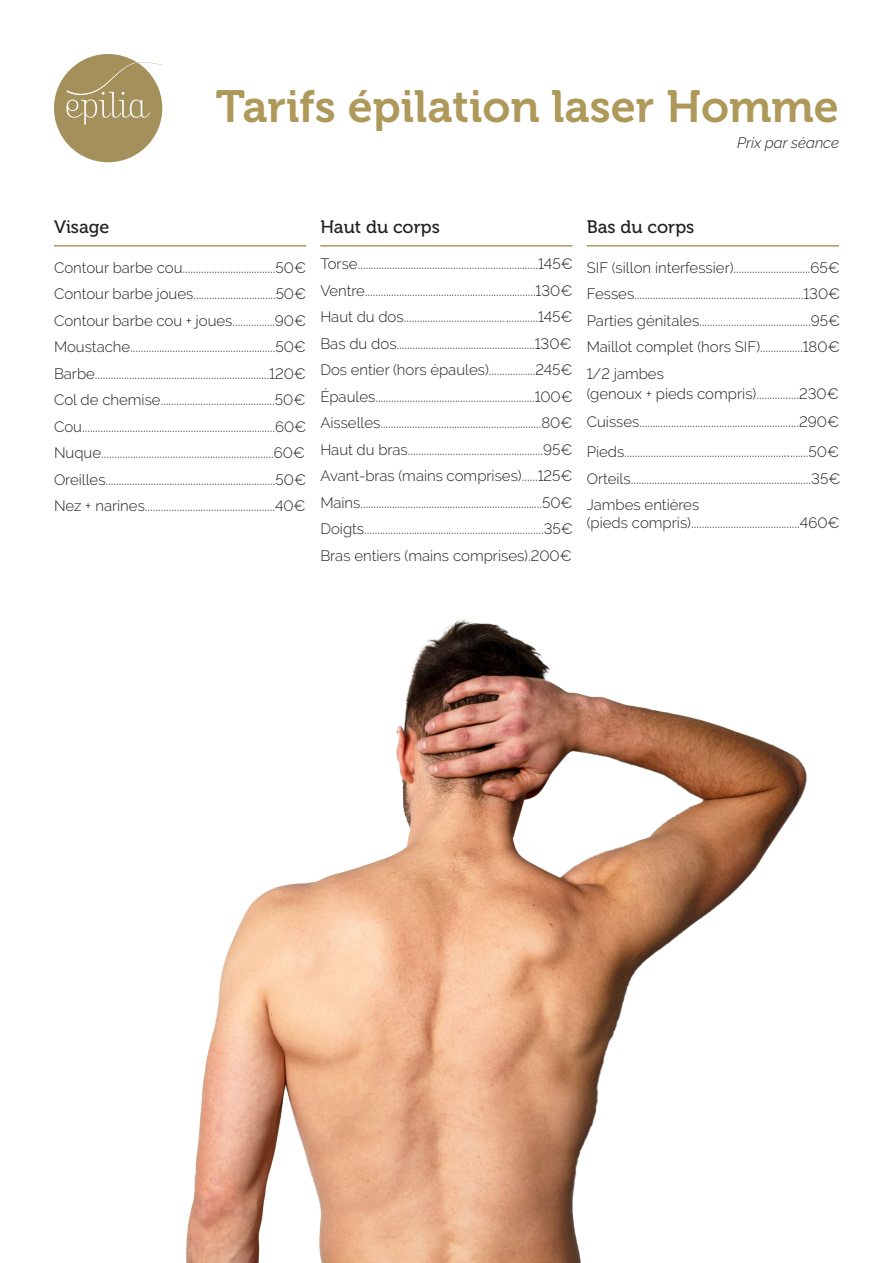
<style>
.page{position:relative;width:893px;height:1263px;background:#fff}
.page>*{position:absolute;margin:0;border:0;box-sizing:border-box;transform-origin:0 0}
.t1{font:45px "Museo 700";color:#ae995a}
.t2{font:18px "Museo 500";color:#231f20}
.t3{font:300 15px "Raleway";color:#231f20}
.t4{font:italic 300 15px "Raleway";color:#231f20}
.s1{font-size:12px}
.s2{font-size:9px}
.s3{font-size:13.5px}
.s4{font-size:16.5px}
.s5{font-size:18px}
</style>
<div class="page">
<img style="left:186px;top:619px;width:621px;height:644px">
<svg style="left:54px;top:54px;width:108px;height:108px"></svg>
<hr style="left:54px;top:245px;width:252px;height:2px;background:#ae995a">
<hr style="left:320px;top:245px;width:253px;height:2px;background:#ae995a">
<hr style="left:587px;top:245px;width:252px;height:2px;background:#ae995a">
<p class="t1" style="left:216px;top:82px;width:625px">Tarifs épilation laser Homme</p>
<p class="t4" style="left:737px;top:134px;width:103px">Prix par séance</p>
<p class="t2" style="left:54px;top:217px;width:57px">Visage</p>
<p class="t3" style="left:54px;top:259px;width:254px">Contour barbe cou...................................50€</p>
<p class="t3" style="left:54px;top:285px;width:254px">Contour barbe joues...............................50€</p>
<p class="t3" style="left:54px;top:312px;width:254px">Contour barbe cou + joues................90€</p>
<p class="t3" style="left:54px;top:338px;width:254px">Moustache.......................................................50€</p>
<p class="t3" style="left:54px;top:365px;width:253px">Barbe..................................................................120€</p>
<p class="t3" style="left:54px;top:391px;width:253px">Col de chemise...........................................50€</p>
<p class="t3" style="left:54px;top:418px;width:254px">Cou...................................................................<span class="s1">.</span>.....60€</p>
<p class="t3" style="left:54px;top:444px;width:252px">Nuque.................................................................60€</p>
<p class="t3" style="left:54px;top:471px;width:254px">Oreilles................................................................50€</p>
<p class="t3" style="left:54px;top:497px;width:253px">Nez + narines.................................................40€</p>
<p class="t2" style="left:320px;top:217px;width:121px">Haut du corps</p>
<p class="t3" style="left:320px;top:255px;width:254px">Torse....................................................................145€</p>
<p class="t3" style="left:320px;top:282px;width:254px">Ventre.................................................................130€</p>
<p class="t3" style="left:320px;top:308px;width:254px">Haut du dos......................................<span class="s2">.</span>............145€</p>
<p class="t3" style="left:320px;top:335px;width:253px">Bas du dos....................................................130€</p>
<p class="t3" style="left:320px;top:361px;width:254px">Dos entier (hors épaules)...........<span class="s3">....</span>...245€</p>
<p class="t3" style="left:320px;top:388px;width:254px">Épaules............................................................100€</p>
<p class="t3" style="left:320px;top:414px;width:254px">Aisselles.............................................................80€</p>
<p class="t3" style="left:320px;top:441px;width:254px">Haut du bras...................................................95€</p>
<p class="t3" style="left:320px;top:467px;width:254px">Avant-bras (mains comprises)......125€</p>
<p class="t3" style="left:320px;top:494px;width:254px">Mains.....................................................................50€</p>
<p class="t3" style="left:320px;top:520px;width:254px">Doigts....................................................................35€</p>
<p class="t3" style="left:320px;top:547px;width:253px">Bras entiers (mains comprises).200€</p>
<p class="t2" style="left:587px;top:217px;width:109px">Bas du corps</p>
<p class="t3" style="left:587px;top:259px;width:255px">SIF (sillon interfessier).............................65€</p>
<p class="t3" style="left:587px;top:285px;width:255px">Fesses...................................................<span class="s3">...</span>..........130€</p>
<p class="t3" style="left:587px;top:312px;width:255px">Parties génitales..........................................95€</p>
<p class="t3" style="left:587px;top:338px;width:255px">Maillot complet (hors SIF)................180€</p>
<p class="t3" style="left:587px;top:365px;width:79px">1/2 jambes</p>
<p class="t3" style="left:587px;top:385px;width:254px">(genoux + pieds compris)...........<span class="s4">.</span>....230€</p>
<p class="t3" style="left:587px;top:413px;width:254px">Cuisses........................................................<span class="s4">..</span>..290€</p>
<p class="t3" style="left:587px;top:443px;width:254px">Pieds............................................................<span class="s5">..</span>.......50€</p>
<p class="t3" style="left:587px;top:469px;width:255px">Orteils....................................................................35€</p>
<p class="t3" style="left:587px;top:496px;width:114px">Jambes entières</p>
<p class="t3" style="left:587px;top:514px;width:254px">(pieds compris).........................................460€</p>
</div>
